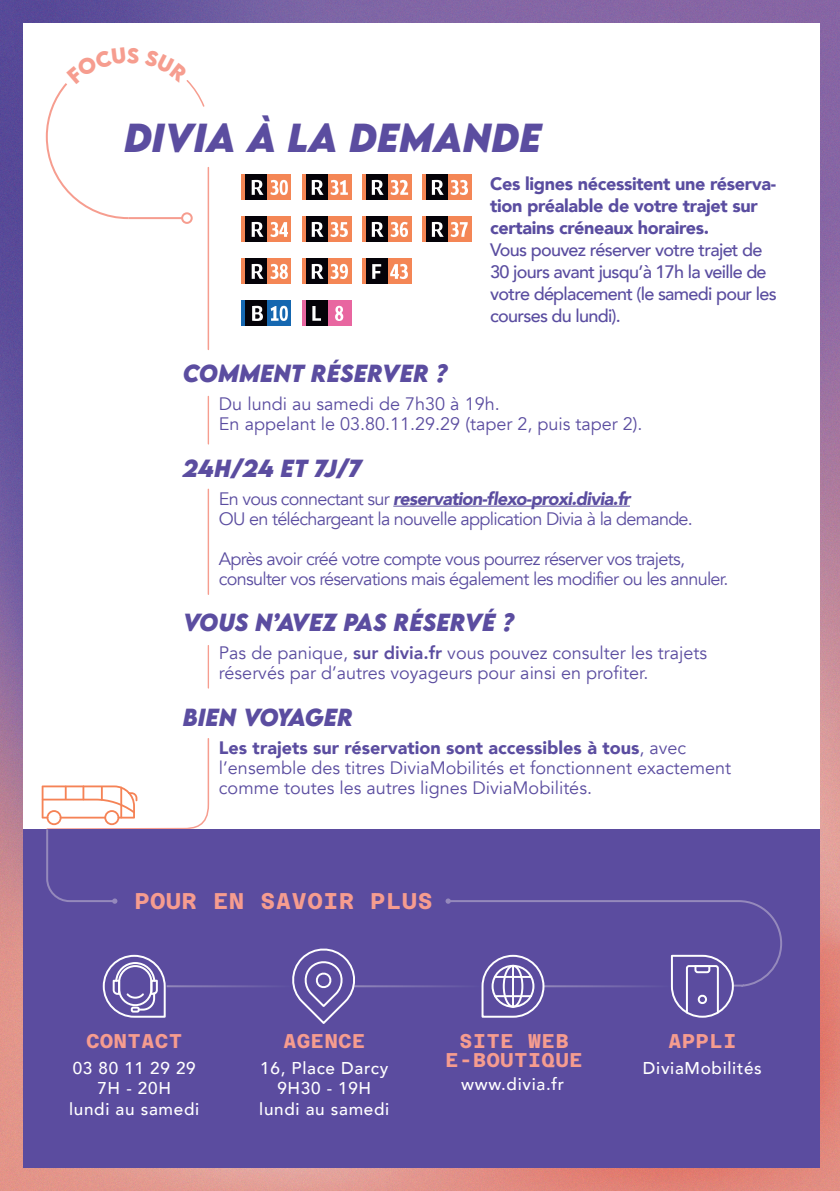
<style>
.page{position:relative;width:840px;height:1191px;background:#fff}
.page>*{position:absolute;margin:0;border:0;box-sizing:border-box;transform-origin:0 0}
.t1{font:italic 700 36px "LEMONMILK";color:#5b4da0}
.t2{font:700 22.8px "Azeret Mono";letter-spacing:.04em;color:#f69c8f}
.t3{font:italic 700 22px "LEMONMILK";color:#5b4da0}
.t4{font:700 20px "Azeret Mono";letter-spacing:.04em;color:#f69c8f}
.t5{font:18px/20px "Avenir";color:#5b4da0}
.t6{font:18px/20px "Avenir";letter-spacing:-.04em;color:#5b4da0}
.t7{font:500 18px/22px "Avenir";letter-spacing:-.04em;color:#5a4da0}
.t8{font:900 18px/22px "Avenir";letter-spacing:-.02em;color:#5a4da0}
.t9{font:500 17px/20.4px "Avenir";letter-spacing:.04em;color:#fff;text-align:center}
.s1{font-weight:900;font-style:italic}
.s2{font-weight:800}
.s3{font-weight:900}
</style>
<div class="page">
<img style="left:0;top:0;width:839px;height:1191px">
<div style="left:23px;top:23px;width:796px;height:1143px;background:#fff"></div>
<hr style="left:393px;top:506px;width:236px;height:1px;background:#5b4da0">
<hr style="left:207px;top:645px;width:2px;height:43px;background:#f69d8f">
<hr style="left:207px;top:489px;width:2px;height:105px;background:#f69d8f">
<hr style="left:207px;top:396px;width:2px;height:48px;background:#f69d8f">
<hr style="left:207px;top:168px;width:2px;height:181px;background:#f69d8f">
<div style="left:241px;top:300px;width:50px;height:26px;background:#1567b0"></div>
<div style="left:246px;top:300px;width:21px;height:26px;background:#040208"></div>
<svg style="left:270px;top:306px;width:18px;height:15px"></svg>
<svg style="left:252px;top:306px;width:11px;height:15px"></svg>
<div style="left:361px;top:258px;width:50px;height:26px;background:#f48655"></div>
<div style="left:366px;top:258px;width:21px;height:26px;background:#040208"></div>
<svg style="left:390px;top:264px;width:17px;height:15px"></svg>
<svg style="left:372px;top:264px;width:9px;height:15px"></svg>
<div style="left:301px;top:300px;width:50px;height:26px;background:#e866a0"></div>
<div style="left:306px;top:300px;width:21px;height:26px;background:#040208"></div>
<svg style="left:335px;top:306px;width:8px;height:15px"></svg>
<svg style="left:312px;top:306px;width:9px;height:15px"></svg>
<div style="left:241px;top:174px;width:50px;height:26px;background:#f48655"></div>
<div style="left:246px;top:174px;width:21px;height:26px;background:#040208"></div>
<svg style="left:270px;top:180px;width:18px;height:15px"></svg>
<svg style="left:251px;top:180px;width:12px;height:15px"></svg>
<div style="left:301px;top:174px;width:50px;height:26px;background:#f48655"></div>
<div style="left:306px;top:174px;width:21px;height:26px;background:#040208"></div>
<svg style="left:330px;top:180px;width:17px;height:15px"></svg>
<svg style="left:311px;top:180px;width:12px;height:15px"></svg>
<div style="left:361px;top:174px;width:50px;height:26px;background:#f48655"></div>
<div style="left:366px;top:174px;width:21px;height:26px;background:#040208"></div>
<svg style="left:390px;top:180px;width:18px;height:15px"></svg>
<svg style="left:371px;top:180px;width:12px;height:15px"></svg>
<div style="left:421px;top:174px;width:50px;height:26px;background:#f48655"></div>
<div style="left:426px;top:174px;width:21px;height:26px;background:#040208"></div>
<svg style="left:450px;top:180px;width:17px;height:15px"></svg>
<svg style="left:431px;top:180px;width:12px;height:15px"></svg>
<div style="left:241px;top:216px;width:50px;height:26px;background:#f48655"></div>
<div style="left:246px;top:216px;width:21px;height:26px;background:#040208"></div>
<svg style="left:270px;top:222px;width:18px;height:15px"></svg>
<svg style="left:251px;top:222px;width:12px;height:15px"></svg>
<div style="left:301px;top:216px;width:50px;height:26px;background:#f48655"></div>
<div style="left:306px;top:216px;width:21px;height:26px;background:#040208"></div>
<svg style="left:330px;top:222px;width:17px;height:15px"></svg>
<svg style="left:311px;top:222px;width:12px;height:15px"></svg>
<div style="left:361px;top:216px;width:50px;height:26px;background:#f48655"></div>
<div style="left:366px;top:216px;width:21px;height:26px;background:#040208"></div>
<svg style="left:390px;top:222px;width:18px;height:15px"></svg>
<svg style="left:371px;top:222px;width:12px;height:15px"></svg>
<div style="left:421px;top:216px;width:50px;height:26px;background:#f48655"></div>
<div style="left:426px;top:216px;width:21px;height:26px;background:#040208"></div>
<svg style="left:450px;top:222px;width:17px;height:15px"></svg>
<svg style="left:431px;top:222px;width:12px;height:15px"></svg>
<div style="left:241px;top:258px;width:50px;height:26px;background:#f48655"></div>
<div style="left:246px;top:258px;width:21px;height:26px;background:#040208"></div>
<svg style="left:270px;top:264px;width:18px;height:15px"></svg>
<svg style="left:251px;top:264px;width:12px;height:15px"></svg>
<div style="left:301px;top:258px;width:50px;height:26px;background:#f48655"></div>
<div style="left:306px;top:258px;width:21px;height:26px;background:#040208"></div>
<svg style="left:330px;top:264px;width:18px;height:15px"></svg>
<svg style="left:311px;top:264px;width:12px;height:15px"></svg>
<div style="left:181px;top:212px;width:12px;height:12px;border:2px solid #f69d8f;border-radius:50%"></div>
<div style="left:23px;top:829px;width:796px;height:339px;background:#5b4c9f"></div>
<svg style="left:42px;top:738px;width:168px;height:165px"></svg>
<hr style="left:352px;top:985px;width:130px;height:2px;background:#fff">
<hr style="left:166px;top:985px;width:128px;height:2px;background:#fff">
<svg style="left:445px;top:898px;width:337px;height:120px"></svg>
<svg style="left:102px;top:954px;width:65px;height:64px"></svg>
<svg style="left:287px;top:948px;width:70px;height:76px"></svg>
<svg style="left:45px;top:80px;width:160px;height:140px"></svg>
<h1 class="t1" style="left:124px;top:113px;width:418px">DIVIA À LA DEMANDE</h1>
<p class="t8" style="left:490px;top:172px;width:287px">Ces lignes nécessitent une réserva&shy;tion préalable de votre trajet sur certains créneaux horaires.</p>
<p class="t7" style="left:490px;top:237px;width:288px">Vous pouvez réserver votre trajet de<br>30 jours avant jusqu’à 17h la veille de votre déplacement (le samedi pour les courses du lundi).</p>
<p class="t3" style="left:183px;top:359px;width:266px">COMMENT RÉSERVER ?</p>
<p class="t5" style="left:219px;top:394px;width:425px">Du lundi au samedi de 7h30 à 19h.<br>En appelant le 03.80.11.29.29 (taper 2, puis taper 2).</p>
<p class="t3" style="left:183px;top:453px;width:180px">24H/24 ET 7J/7</p>
<p class="t6" style="left:219px;top:489px;width:475px">En vous connectant sur <span class="s1">reservation-flexo-proxi.divia.fr<br></span>OU en téléchargeant la nouvelle application Divia à la demande.</p>
<p class="t6" style="left:219px;top:549px;width:510px">Après avoir créé votre compte vous pourrez réserver vos trajets, consulter vos réservations mais également les modifier ou les annuler.</p>
<p class="t3" style="left:183px;top:607px;width:332px">VOUS N’AVEZ PAS RÉSERVÉ ?</p>
<p class="t5" style="left:219px;top:643px;width:489px">Pas de panique, <span class="s2">sur divia.fr</span> vous pouvez consulter les trajets réservés par d’autres voyageurs pour ainsi en profiter.</p>
<p class="t3" style="left:183px;top:702px;width:172px">BIEN VOYAGER</p>
<p class="t5" style="left:219px;top:738px;width:513px"><span class="s3">Les trajets sur réservation sont accessibles à tous</span>, avec l’ensemble des titres DiviaMobilités et fonctionnent exactement comme toutes les autres lignes DiviaMobilités.</p>
<p class="t2" style="left:135px;top:883px;width:299px">POUR EN SAVOIR PLUS</p>
<p class="t4" style="left:86px;top:1025px;width:97px">CONTACT</p>
<p class="t4" style="left:283px;top:1025px;width:83px">AGENCE</p>
<p class="t9" style="left:259px;top:1056px;width:132px">16, Place Darcy<br>9H30 - 19H lundi au samedi</p>
<p class="t9" style="left:69px;top:1056px;width:132px">03 80 11 29 29<br>7H - 20H<br>lundi au samedi</p>
<p class="t4" style="left:459px;top:1025px;width:111px">SITE WEB</p>
<p class="t4" style="left:668px;top:1025px;width:69px">APPLI</p>
<p class="t4" style="left:445px;top:1045px;width:138px">E-BOUTIQUE</p>
<p class="t9" style="left:642px;top:1056px;width:120px">DiviaMobilités</p>
<p class="t9" style="left:461px;top:1073px;width:104px">www.divia.fr</p>
</div>
